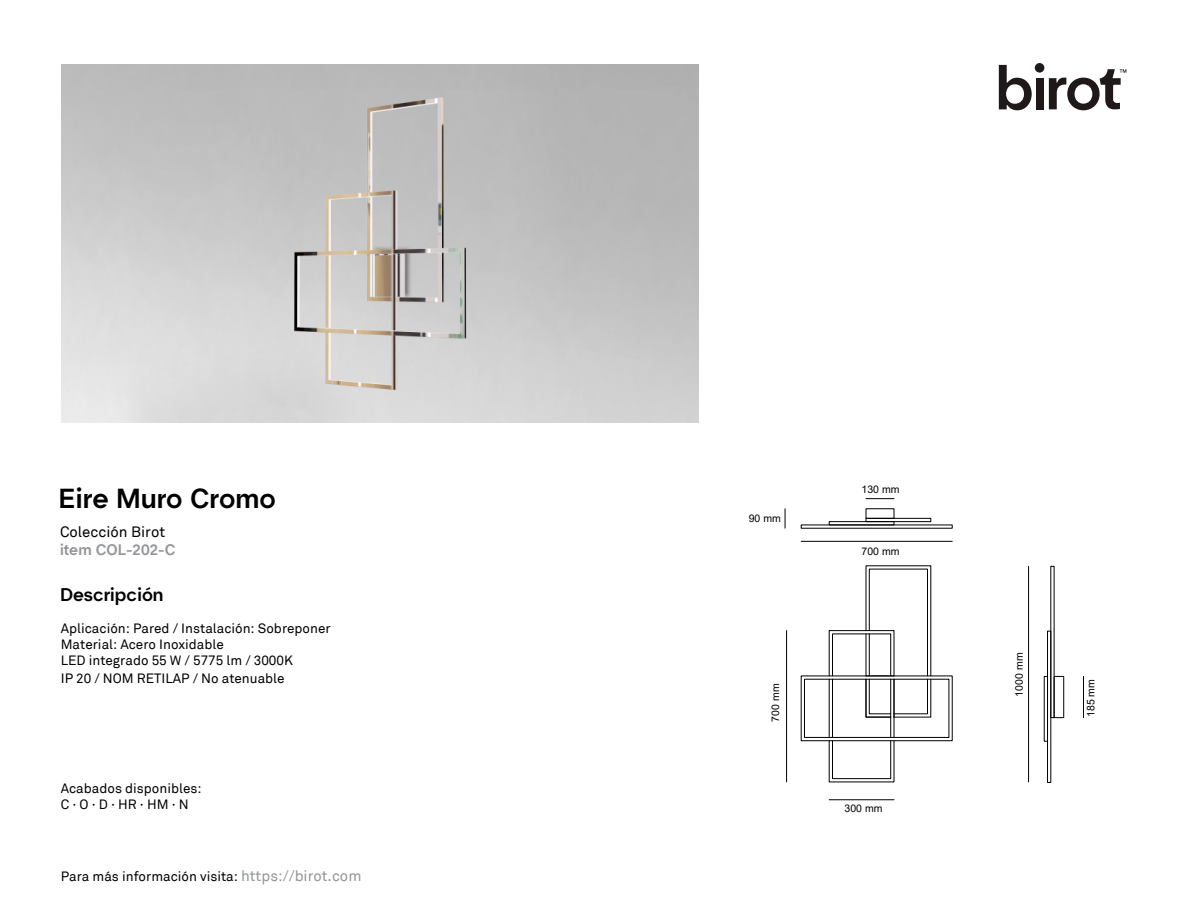
<style>
.page{position:relative;width:1188px;height:918px;background:#fff}
.page>*{position:absolute;margin:0;border:0;box-sizing:border-box;transform-origin:0 0}
.t1{font:500 27px "Hotel";color:#000}
.t2{font:500 18px "Hotel";color:#000}
.t3{font:15px "Akkurat";color:#000}
.t4{font:500 15px "Hotel";color:#939598}
.t5{font:13.5px/16.2px "Akkurat";color:#000}
.t6{font:10.5px "Arial";color:#000}
.s1{font-size:15px;color:#939598}
</style>
<div class="page">
<svg style="left:999px;top:65px;width:33px;height:45px"></svg>
<div style="left:1036px;top:78px;width:8px;height:31px;background:#1f191a"></div>
<div style="left:1035px;top:63px;width:9px;height:10px;background:#1f191a;border-radius:50%"></div>
<svg style="left:1049px;top:69px;width:77px;height:41px"></svg>
<div style="left:801px;top:676px;width:151px;height:65px;border:1px solid #000"></div>
<div style="left:804px;top:679px;width:145px;height:59px;border:1px solid #000"></div>
<svg style="left:866px;top:565px;width:65px;height:152px"></svg>
<hr style="left:894px;top:679px;width:1px;height:58px;background:#000">
<hr style="left:829px;top:679px;width:1px;height:58px;background:#000">
<div style="left:829px;top:630px;width:65px;height:46px;border:1px solid #000"></div>
<hr style="left:890px;top:679px;width:1px;height:58px;background:#000">
<div style="left:832px;top:741px;width:59px;height:38px;border:1px solid #000"></div>
<hr style="left:832px;top:679px;width:1px;height:58px;background:#000">
<div style="left:832px;top:634px;width:59px;height:42px;border:1px solid #000"></div>
<div style="left:866px;top:518px;width:65px;height:4px;border:1px solid #000"></div>
<div style="left:829px;top:521px;width:65px;height:4px;border:1px solid #000"></div>
<div style="left:1054px;top:676px;width:10px;height:42px;border:1px solid #000"></div>
<div style="left:1047px;top:631px;width:4px;height:152px;border:1px solid #000"></div>
<hr style="left:786px;top:631px;width:1px;height:151px;background:#000">
<hr style="left:801px;top:541px;width:151px;height:1px;background:#000">
<svg style="left:866px;top:498px;width:28px;height:1px"></svg>
<hr style="left:1028px;top:566px;width:1px;height:216px;background:#000">
<hr style="left:1083px;top:676px;width:1px;height:42px;background:#000">
<svg style="left:785px;top:509px;width:1px;height:19px"></svg>
<hr style="left:829px;top:799px;width:65px;height:1px;background:#000">
<img style="left:62px;top:64px;width:637px;height:359px">
<h1 class="t1" style="left:59px;top:482px;width:219px">Eire Muro Cromo</h1>
<p class="t3" style="left:60px;top:523px;width:107px">Colección Birot</p>
<p class="t4" style="left:60px;top:540px;width:117px">item COL-202-C</p>
<h2 class="t2" style="left:60px;top:583px;width:105px">Descripción</h2>
<p class="t5" style="left:61px;top:620px;width:271px">Aplicación: Pared / Instalación: Sobreponer<br>Material: Acero Inoxidable<br>LED integrado 55 W / 5775 lm / 3000K</p>
<p class="t5" style="left:61px;top:671px;width:225px">IP 20 / NOM RETILAP / No atenuable</p>
<p class="t5" style="left:61px;top:780px;width:142px">Acabados disponibles:<br>C · O · D · HR · HM · N</p>
<p class="t5" style="left:61px;top:868px;width:302px">Para más información visita: <span class="s1">https://birot.com</span></p>
<p class="t6" style="left:749px;top:511px;width:34px">90 mm</p>
<p class="t6" style="left:768px;top:722px;width:39px;rotate:-90deg">700 mm</p>
<p class="t6" style="left:862px;top:482px;width:39px">130 mm</p>
<p class="t6" style="left:862px;top:544px;width:39px">700 mm</p>
<p class="t6" style="left:845px;top:802px;width:39px">300 mm</p>
<p class="t6" style="left:1012px;top:697px;width:45px;rotate:-90deg">1000 mm</p>
<p class="t6" style="left:1084px;top:717px;width:39px;rotate:-90deg">185 mm</p>
</div>
